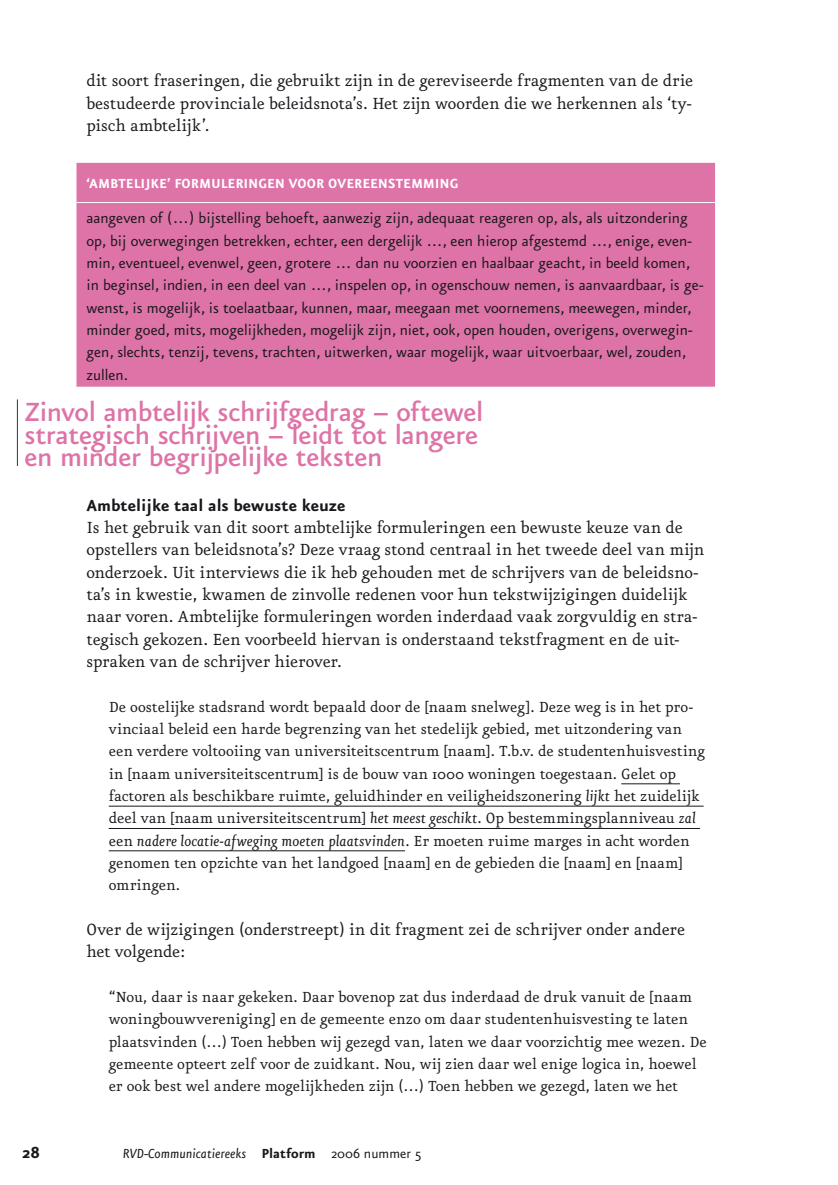
<style>
.page{position:relative;width:838px;height:1185px;background:#fff}
.page>*{position:absolute;margin:0;border:0;box-sizing:border-box;transform-origin:0 0}
.t1{font:500 31.5px/22.4px "Eureka Sans";letter-spacing:-.015em;color:#dd73a7}
.t2{font:19.25px/22.4px "Eureka";letter-spacing:-.01em;color:#1a171c}
.t3{font:700 19.25px "Eureka Sans";color:#1a171c}
.t4{font:17.5px/22.4px "Eureka";letter-spacing:-.005em;color:#1a171c}
.t5{font:17.5px/22.4px "Eureka Sans";color:#1a171c}
.t6{font:700 15.75px "Eureka Sans";color:#fff}
.t7{font:italic 15.75px "Eureka Sans";color:#1a171c}
.s1{font-style:italic}
.s2{font-weight:700;font-style:normal}
.s3{font-style:normal}
</style>
<div class="page">
<hr style="left:17px;top:399px;width:1px;height:67px;background:#1a171c">
<hr style="left:621px;top:783px;width:59px;height:1px;background:#1a171c">
<hr style="left:109px;top:806px;width:594px;height:1px;background:#1a171c">
<hr style="left:109px;top:828px;width:591px;height:1px;background:#1a171c">
<hr style="left:109px;top:850px;width:296px;height:1px;background:#1a171c">
<div style="left:76px;top:163px;width:639px;height:224px;background:#dd73a7"></div>
<hr style="left:76px;top:202px;width:639px;height:1px;background:#fff">
<p class="t2" style="left:86px;top:71px;width:608px;text-align:justify">dit soort fraseringen, die gebruikt zijn in de gereviseerde fragmenten van de drie bestudeerde provinciale beleidsnota’s. Het zijn woorden die we herkennen als ‘ty&shy;pisch ambtelijk’.</p>
<p class="t6" style="left:86px;top:179px;width:373px">‘AMBTELIJKE’ FORMULERINGEN VOOR OVEREENSTEMMING</p>
<p class="t5" style="left:86px;top:209px;width:618px">aangeven of (…) bijstelling behoeft, aanwezig zijn, adequaat reageren op, als, als uitzondering op, bij overwegingen betrekken, echter, een dergelijk …, een hierop afgestemd …, enige, even&shy;min, eventueel, evenwel, geen, grotere … dan nu voorzien en haalbaar geacht, in beeld komen, in beginsel, indien, in een deel van …, inspelen op, in ogenschouw nemen, is aanvaardbaar, is ge&shy;wenst, is mogelijk, is toelaatbaar, kunnen, maar, meegaan met voornemens, meewegen, minder, minder goed, mits, mogelijkheden, mogelijk zijn, niet, ook, open houden, overigens, overwegin&shy;gen, slechts, tenzij, tevens, trachten, uitwerken, waar mogelijk, waar uitvoerbaar, wel, zouden, zullen.</p>
<h1 class="t1" style="left:24px;top:404px;width:460px">Zinvol ambtelijk schrijfgedrag – oftewel strategisch schrijven – leidt tot langere en minder begrijpelijke teksten</h1>
<p class="t3" style="left:86px;top:498px;width:260px">Ambtelijke taal als bewuste keuze</p>
<p class="t2" style="left:86px;top:518px;width:619px">Is het gebruik van dit soort ambtelijke formuleringen een bewuste keuze van de opstellers van beleidsnota’s? Deze vraag stond centraal in het tweede deel van mijn onderzoek. Uit interviews die ik heb gehouden met de schrijvers van de beleidsno&shy;ta’s in kwestie, kwamen de zinvolle redenen voor hun tekstwijzigingen duidelijk naar voren. Ambtelijke formuleringen worden inderdaad vaak zorgvuldig en stra&shy;tegisch gekozen. Een voorbeeld hiervan is onderstaand tekstfragment en de uit&shy;spraken van de schrijver hierover.</p>
<p class="t4" style="left:109px;top:696px;width:597px">De oostelijke stadsrand wordt bepaald door de [naam snelweg]. Deze weg is in het pro&shy;vinciaal beleid een harde begrenzing van het stedelijk gebied, met uitzondering van een verdere voltooiing van universiteitscentrum [naam]. T.b.v. de studentenhuisvesting in [naam universiteitscentrum] is de bouw van 1000 woningen toegestaan. Gelet op factoren als beschikbare ruimte, geluidhinder en veiligheidszonering <span class="s1">lijkt</span> het zuidelijk deel van [naam universiteitscentrum] <span class="s1">het meest geschikt</span>. Op bestemmingsplanniveau <span class="s1">zal </span>een <span class="s1">nadere locatie-afweging moeten plaatsvinden</span>. Er moeten ruime marges in acht worden genomen ten opzichte van het landgoed [naam] en de gebieden die [naam] en [naam] omringen.</p>
<p class="t2" style="left:86px;top:919px;width:600px">Over de wijzigingen (onderstreept) in dit fragment zei de schrijver onder andere het volgende:</p>
<p class="t4" style="left:109px;top:987px;width:599px">“Nou, daar is naar gekeken. Daar bovenop zat dus inderdaad de druk vanuit de [naam woningbouwvereniging] en de gemeente enzo om daar studentenhuisvesting te laten plaatsvinden (…) Toen hebben wij gezegd van, laten we daar voorzichtig mee wezen. De gemeente opteert zelf voor de zuidkant. Nou, wij zien daar wel enige logica in, hoewel er ook best wel andere mogelijkheden zijn (…) Toen hebben we gezegd, laten we het</p>
<p class="t3" style="left:22px;top:1146px;width:20px">28</p>
<p class="t7" style="left:123px;top:1148px;width:300px">RVD-Communicatiereeks <span class="s2">Platform</span> <span class="s3">2006 nummer 5</span></p>
</div>
